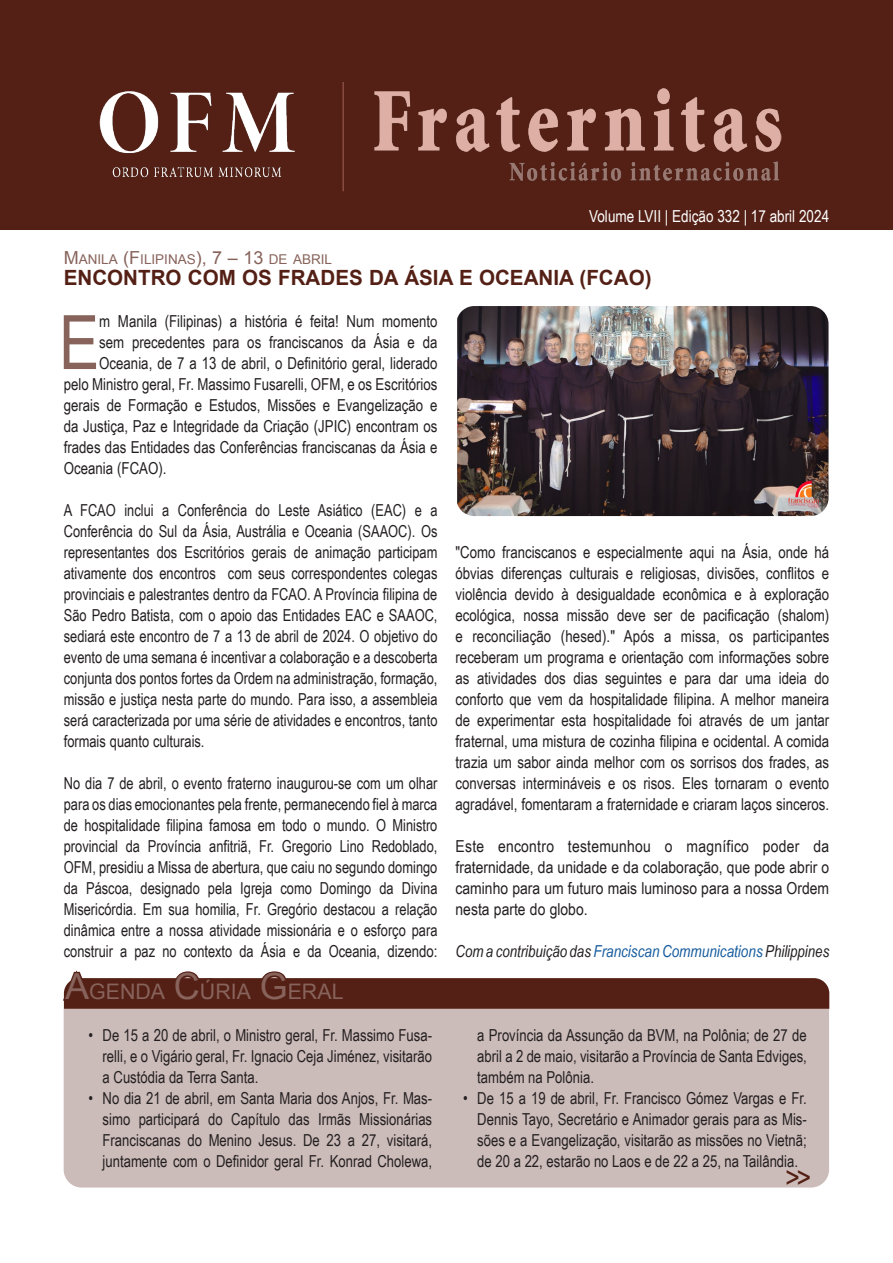
<style>
.page{position:relative;width:893px;height:1263px;background:#fff}
.page>*{position:absolute;margin:0;border:0;box-sizing:border-box;transform-origin:0 0}
.Titolo{font:75.15px "Arial Narrow";color:#87635b}
.Testo_sinEspacio{font:30px "Arial Narrow";color:#542015}
.Titolo_piccolo{font:21.3px "Arial";color:#87635b}
.Titolo-2{font:700 21px "Arial";color:#542015}
.Titolo-3{font:16.5px/21px "Arial Narrow";color:#231f20;text-align:justify}
.Titolo-4{font:16.5px/21px "Arial Narrow";color:#231f20;text-align:justify;scale:.95 1}
.Titolo-5{font:italic 16.5px "Arial Narrow";color:#231f20}
.t1{font:16.5px "Arial Narrow";color:#fff}
.Titolo_piccolo-2{font:13.5px "Arial";color:#87635b}
.s1{font-size:18px}
.s2{font-size:36px;color:#542015}
.s3{color:#542015}
.s4{color:#175d9e}
</style>
<div class="page">
<div style="left:0;top:0;width:893px;height:230px;background:#542015"></div>
<img style="left:99px;top:82px;width:683px;height:110px">
<div style="left:64px;top:1009px;width:765px;height:178px;background:#ccbcb9"></div>
<div style="left:64px;top:978px;width:765px;height:31px;background:#542015"></div>
<img style="left:457px;top:306px;width:371px;height:210px">
<p class="t1" style="left:589px;top:204px;width:241px">Volume LVII | Edição 332 | 17 abril 2024</p>
<p class="Titolo_piccolo-2" style="left:64px;top:250px;width:270px"><span class="s1">M</span>ANILA <span class="s1">(F</span>ILIPINAS<span class="s1">), 7 – 13</span> DE ABRIL</p>
<p class="Titolo-2" style="left:64px;top:264px;width:589px">ENCONTRO COM OS FRADES DA ÁSIA E OCEANIA (FCAO)</p>
<p class="Titolo" style="left:59px;top:287px;width:42px">E</p>
<p class="Titolo-3" style="left:99px;top:310px;width:340px">m Manila (Filipinas) a história é feita! Num momento</p>
<p class="Titolo-3" style="left:99px;top:331px;width:340px">sem precedentes para os franciscanos da Ásia e da</p>
<p class="Titolo-3" style="left:99px;top:352px;width:340px">Oceania, de 7 a 13 de abril, o Definitório geral, liderado</p>
<p class="Titolo-3" style="left:64px;top:373px;width:375px">pelo Ministro geral, Fr. Massimo Fusarelli, OFM, e os Escritórios</p>
<p class="Titolo-3" style="left:64px;top:394px;width:375px">gerais de Formação e Estudos, Missões e Evangelização e</p>
<p class="Titolo-3" style="left:64px;top:415px;width:375px">da Justiça, Paz e Integridade da Criação (JPIC) encontram os</p>
<p class="Titolo-3" style="left:64px;top:436px;width:375px">frades das Entidades das Conferências franciscanas da Ásia e</p>
<p class="Titolo-3" style="left:64px;top:457px;width:104px">Oceania (FCAO).</p>
<p class="Titolo-4" style="left:64px;top:499px;width:395px">A FCAO inclui a Conferência do Leste Asiático (EAC) e a Conferência do Sul da Ásia, Austrália e Oceania (SAAOC). Os representantes dos Escritórios gerais de animação participam ativamente dos encontros com seus correspondentes colegas provinciais e palestrantes dentro da FCAO. A Província filipina de São Pedro Batista, com o apoio das Entidades EAC e SAAOC, sediará este encontro de 7 a 13 de abril de 2024. O objetivo do evento de uma semana é incentivar a colaboração e a descoberta conjunta dos pontos fortes da Ordem na administração, formação, missão e justiça nesta parte do mundo. Para isso, a assembleia será caracterizada por uma série de atividades e encontros, tanto formais quanto culturais.</p>
<p class="Titolo-4" style="left:64px;top:772px;width:395px">No dia 7 de abril, o evento fraterno inaugurou-se com um olhar para os dias emocionantes pela frente, permanecendo fiel à marca de hospitalidade filipina famosa em todo o mundo. O Ministro provincial da Província anfitriã, Fr. Gregorio Lino Redoblado, OFM, presidiu a Missa de abertura, que caiu no segundo domingo da Páscoa, designado pela Igreja como Domingo da Divina Misericórdia. Em sua homilia, Fr. Gregório destacou a relação dinâmica entre a nossa atividade missionária e o esforço para construir a paz no contexto da Ásia e da Oceania, dizendo:</p>
<p class="Titolo_piccolo" style="left:65px;top:978px;width:280px"><span class="s2">A</span>GENDA <span class="s2">C</span><span class="s3">Ú</span>RIA <span class="s2">G</span>ERAL</p>
<p class="Titolo-3" style="left:103px;top:1024px;width:331px;text-indent:-14px">• De 15 a 20 de abril, o Ministro geral, Fr. Massimo Fusa&shy;relli, e o Vigário geral, Fr. Ignacio Ceja Jiménez, visitarão a Custódia da Terra Santa.</p>
<p class="Titolo-3" style="left:103px;top:1087px;width:331px;text-indent:-14px">• No dia 21 de abril, em Santa Maria dos Anjos, Fr. Mas&shy;simo participará do Capítulo das Irmãs Missionárias Franciscanas do Menino Jesus. De 23 a 27, visitará, juntamente com o Definidor geral Fr. Konrad Cholewa,</p>
<p class="Titolo-3" style="left:456px;top:541px;width:376px">"Como franciscanos e especialmente aqui na Ásia, onde há óbvias diferenças culturais e religiosas, divisões, conflitos e violência devido à desigualdade econômica e à exploração ecológica, nossa missão deve ser de pacificação (shalom) e reconciliação (hesed)." Após a missa, os participantes receberam um programa e orientação com informações sobre as atividades dos dias seguintes e para dar uma ideia do conforto que vem da hospitalidade filipina. A melhor maneira de experimentar esta hospitalidade foi através de um jantar fraternal, uma mistura de cozinha filipina e ocidental. A comida trazia um sabor ainda melhor com os sorrisos dos frades, as conversas intermináveis e os risos. Eles tornaram o evento agradável, fomentaram a fraternidade e criaram laços sinceros.</p>
<p class="Titolo-3" style="left:456px;top:835px;width:375px">Este encontro testemunhou o magnífico poder da fraternidade, da unidade e da colaboração, que pode abrir o caminho para um futuro mais luminoso para a nossa Ordem nesta parte do globo.</p>
<p class="Titolo-5" style="left:456px;top:940px;width:375px">Com a contribuição das <span class="s4">Franciscan Communications</span> Philippines</p>
<p class="Titolo-3" style="left:477px;top:1024px;width:331px">a Província da Assunção da BVM, na Polônia; de 27 de abril a 2 de maio, visitarão a Província de Santa Edviges, também na Polônia.</p>
<p class="Titolo-3" style="left:477px;top:1087px;width:331px;text-indent:-14px">• De 15 a 19 de abril, Fr. Francisco Gómez Vargas e Fr.<br>Dennis Tayo, Secretário e Animador gerais para as Mis&shy;sões e a Evangelização, visitarão as missões no Vietnã; de 20 a 22, estarão no Laos e de 22 a 25, na Tailândia.</p>
<p class="Testo_sinEspacio" style="left:786px;top:1155px;width:27px">&gt;&gt;</p>
</div>
